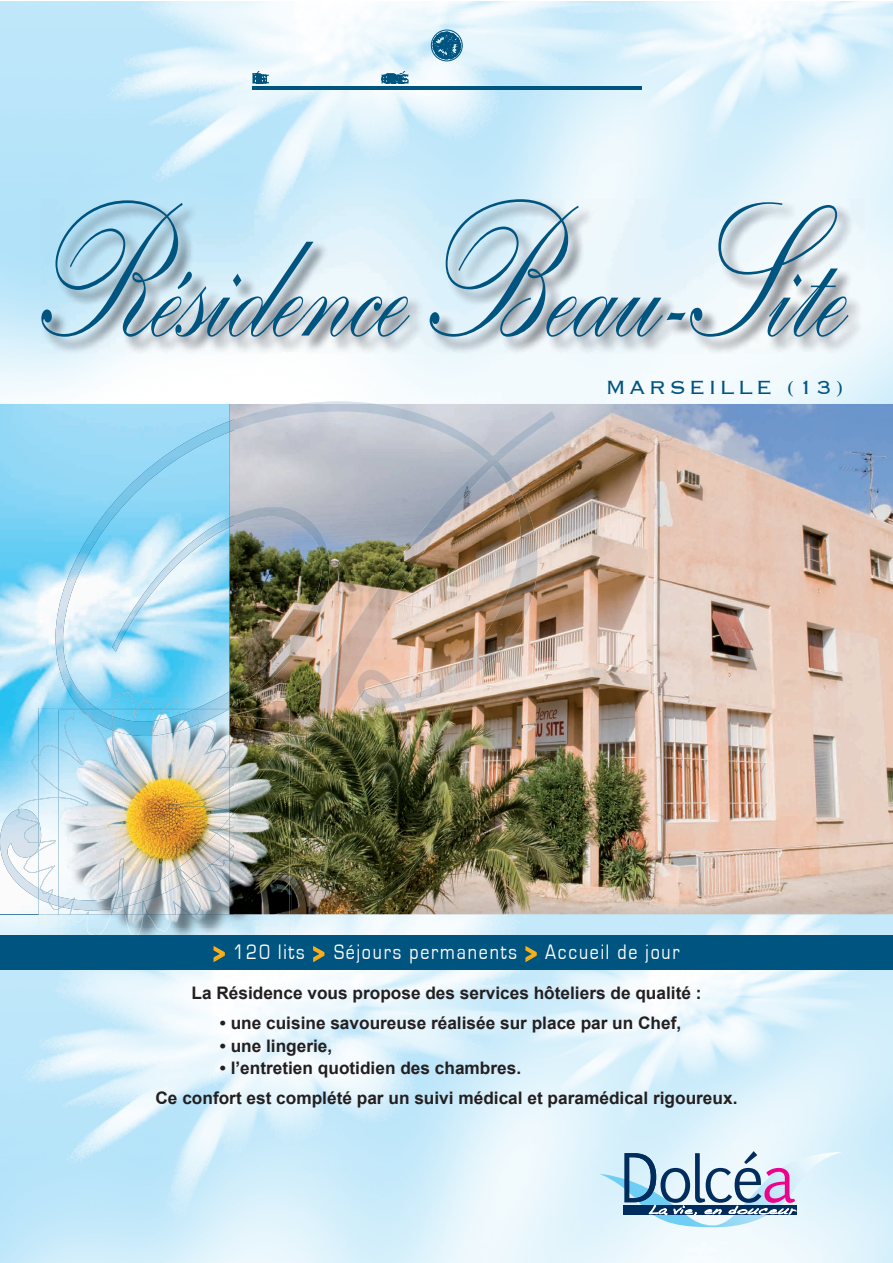
<style>
.page{position:relative;width:893px;height:1263px;background:#fff}
.page>*{position:absolute;margin:0;border:0;box-sizing:border-box;transform-origin:0 0}
.t1{font:700 191.4px "Kuenstler Script Two";color:#005480;scale:.71 1}
.t2{font:300 24.75px "Copperplate";letter-spacing:.12em;color:#005480}
.t3{font:21.6px "Eurostile";letter-spacing:.1em;color:#fff;scale:.83 1}
.t4{font:700 17.25px/30px "Arial";color:#231f20}
.s1{font-family:"News Gothic";font-weight:700;font-size:25.2px;color:#faaf18}
</style>
<div class="page">
<img style="left:0;top:1px;width:892px;height:243px">
<img style="left:0;top:914px;width:52px;height:349px">
<img style="left:52px;top:914px;width:840px;height:349px">
<svg style="left:599px;top:1151px;width:243px;height:76px;background:#b3c8dc"></svg>
<img style="left:265px;top:71px;width:106px;height:13px">
<svg style="left:252px;top:71px;width:13px;height:13px"></svg>
<img style="left:381px;top:71px;width:261px;height:13px">
<img style="left:381px;top:73px;width:15px;height:11px">
<svg style="left:432px;top:31px;width:29px;height:28px"></svg>
<div style="left:431px;top:30px;width:31px;height:31px;border:1px solid #005480;border-radius:50%"></div>
<img style="left:252px;top:87px;width:390px;height:2px">
<img style="left:41px;top:199px;width:823px;height:155px">
<img style="left:0;top:404px;width:892px;height:510px">
<img style="left:0;top:421px;width:230px;height:478px">
<img style="left:230px;top:404px;width:326px;height:51px">
<img style="left:443px;top:454px;width:83px;height:51px">
<img style="left:230px;top:505px;width:228px;height:51px">
<img style="left:509px;top:505px;width:28px;height:137px">
<img style="left:276px;top:556px;width:140px;height:253px">
<img style="left:416px;top:556px;width:93px;height:51px">
<img style="left:230px;top:655px;width:46px;height:53px">
<img style="left:462px;top:606px;width:47px;height:76px">
<img style="left:416px;top:661px;width:47px;height:40px">
<img style="left:320px;top:809px;width:131px;height:101px">
<img style="left:112px;top:692px;width:68px;height:16px">
<img style="left:18px;top:755px;width:21px;height:118px">
<img style="left:16px;top:809px;width:23px;height:47px">
<img style="left:59px;top:928px;width:231px;height:7px">
<img style="left:87px;top:928px;width:81px;height:7px">
<img style="left:39px;top:781px;width:252px;height:147px">
<img style="left:39px;top:708px;width:191px;height:198px">
<img style="left:230px;top:708px;width:61px;height:73px">
<img style="left:39px;top:745px;width:20px;height:165px">
<img style="left:39px;top:842px;width:12px;height:61px">
<img style="left:59px;top:710px;width:22px;height:190px">
<img style="left:230px;top:710px;width:60px;height:204px">
<img style="left:81px;top:710px;width:149px;height:197px">
<img style="left:230px;top:730px;width:60px;height:119px">
<img style="left:69px;top:914px;width:127px;height:14px">
<img style="left:59px;top:711px;width:166px;height:57px">
<img style="left:230px;top:767px;width:9px;height:94px">
<img style="left:86px;top:714px;width:144px;height:193px">
<img style="left:230px;top:813px;width:8px;height:33px">
<div style="left:0;top:935px;width:892px;height:34px;background:#005480"></div>
<svg style="left:213px;top:946px;width:12px;height:17px"></svg>
<svg style="left:313px;top:946px;width:12px;height:17px"></svg>
<svg style="left:525px;top:946px;width:12px;height:17px"></svg>
<h1 class="t1" style="left:20px;top:174px;width:1138px">Résidence Beau-Site</h1>
<h2 class="t2" style="left:605px;top:375px;width:240px">MARSEILLE (13)</h2>
<p class="t3" style="left:213px;top:942px;width:564px"><span class="s1">&gt;</span> 120 lits <span class="s1">&gt;</span> Séjours permanents <span class="s1">&gt;</span> Accueil de jour</p>
<p class="t4" style="left:191px;top:978px;width:512px">La Résidence vous propose des services hôteliers de qualité :</p>
<p class="t4" style="left:220px;top:1008px;width:463px">• une cuisine savoureuse réalisée sur place par un Chef,</p>
<p class="t4" style="left:220px;top:1031px;width:114px">• une lingerie,</p>
<p class="t4" style="left:156px;top:1053px;width:583px;text-indent:64px">• l’entretien quotidien des chambres.<br>Ce confort est complété par un suivi médical et paramédical rigoureux.</p>
</div>
